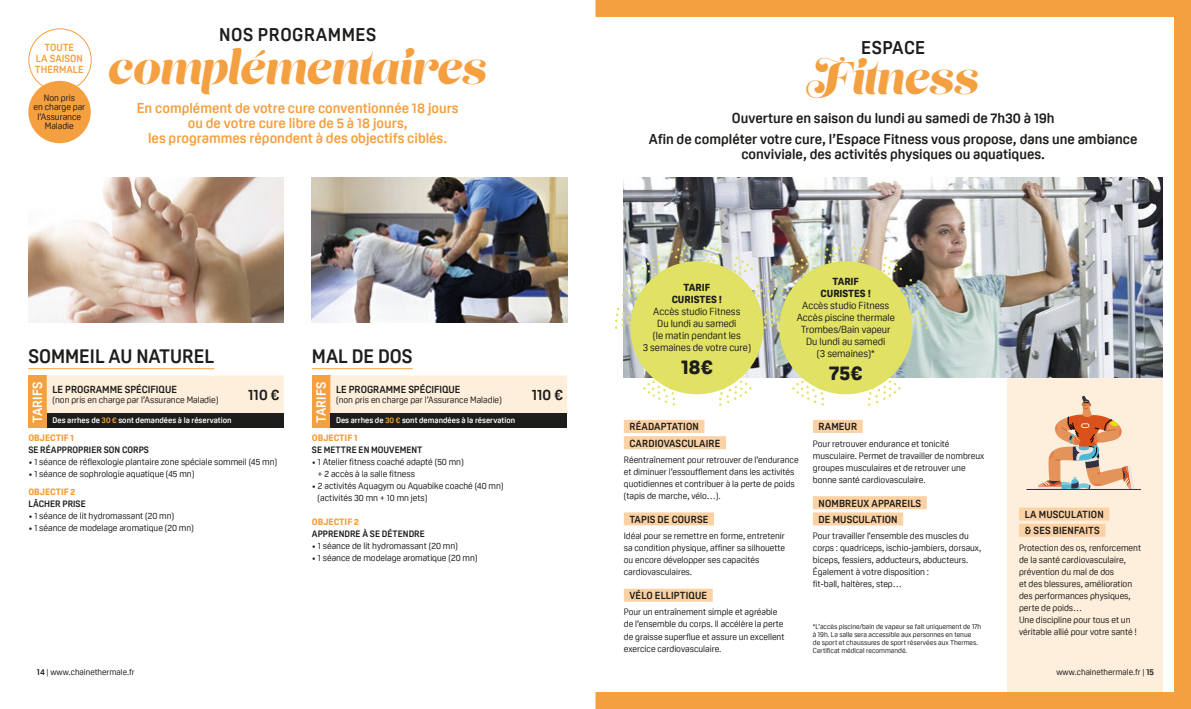
<style>
.page{position:relative;width:1191px;height:709px;background:#fff}
.page>*{position:absolute;margin:0;border:0;box-sizing:border-box;transform-origin:0 0}
.t1{font:45.7px "Lust Script";color:#f5a040}
.t2{font:800 20px "Oscine";color:#1d1d1b}
.t3{font:700 19px "Oscine";color:#1d1d1b}
.t4{font:700 18px "Oscine";letter-spacing:.03em;color:#1d1d1b}
.t5{font:700 15px "Oscine";letter-spacing:-.01em;color:#1d1d1b}
.t6{font:700 14px/15px "Oscine";color:#1d1d1b;text-align:center}
.t7{font:700 14px/15px "Oscine";color:#f5a040;text-align:center}
.t8{font:700 13px "Oscine";color:#fff}
.Sous-titre{font:700 10px "Oscine";letter-spacing:.01em;color:#1d1d1b}
.t9{font:10px/12px "Oscine";color:#1d1d1b;text-align:center}
.t10{font:800 10px/12px "Oscine";color:#1d1d1b;text-align:center}
.t11{font:700 10px/11px "Oscine";color:#f5a040;text-align:center}
.Texte{font:9px/12px "Oscine";color:#1d1d1b}
.Texte-2{font:700 9px "Oscine";color:#1d1d1b}
.Texte-3{font:800 9px "Oscine";color:#f5a040}
.t12{font:8.5px "Oscine";color:#1d1d1b}
.t13{font:700 8px "Oscine";color:#fff}
.Texte-4{font:7px/8px "Oscine";color:#1d1d1b}
.s1{color:#f5a040}
.s2{font-weight:700}
</style>
<div class="page">
<hr style="left:28px;top:368px;width:186px;height:1px;background:#f5a040">
<div style="left:28px;top:375px;width:19px;height:53px;background:#f5a040"></div>
<div style="left:47px;top:375px;width:236px;height:38px;background:#feeedc"></div>
<div style="left:47px;top:413px;width:236px;height:15px;background:#1d1d1b"></div>
<hr style="left:312px;top:368px;width:101px;height:1px;background:#f5a040">
<div style="left:312px;top:375px;width:18px;height:53px;background:#f5a040"></div>
<div style="left:330px;top:375px;width:237px;height:38px;background:#feeedc"></div>
<div style="left:330px;top:413px;width:237px;height:15px;background:#1d1d1b"></div>
<img style="left:28px;top:177px;width:255px;height:145px">
<img style="left:312px;top:177px;width:255px;height:145px">
<div style="left:28px;top:28px;width:64px;height:64px;border:1px solid #f5a040;border-radius:50%"></div>
<div style="left:28px;top:81px;width:63px;height:62px;background:#f5a040;border-radius:50%"></div>
<svg style="left:595px;top:0;width:596px;height:709px"></svg>
<img style="left:624px;top:177px;width:538px;height:200px">
<div style="left:630px;top:261px;width:133px;height:133px;background:#e1e264;border-radius:50%"></div>
<svg style="left:703px;top:246px;width:21px;height:21px"></svg>
<svg style="left:670px;top:246px;width:21px;height:21px"></svg>
<svg style="left:621px;top:256px;width:41px;height:42px"></svg>
<svg style="left:614px;top:308px;width:20px;height:21px"></svg>
<svg style="left:719px;top:379px;width:32px;height:27px"></svg>
<svg style="left:643px;top:380px;width:32px;height:25px"></svg>
<div style="left:779px;top:261px;width:133px;height:133px;background:#e1e264;border-radius:50%"></div>
<svg style="left:909px;top:308px;width:19px;height:21px"></svg>
<svg style="left:881px;top:256px;width:40px;height:42px"></svg>
<svg style="left:852px;top:246px;width:21px;height:21px"></svg>
<svg style="left:819px;top:246px;width:21px;height:21px"></svg>
<img style="left:732px;top:256px;width:79px;height:42px">
<svg style="left:760px;top:308px;width:22px;height:21px"></svg>
<svg style="left:868px;top:379px;width:32px;height:27px"></svg>
<svg style="left:792px;top:380px;width:32px;height:25px"></svg>
<div style="left:624px;top:420px;width:80px;height:13px;background:#fcd1a3"></div>
<div style="left:624px;top:436px;width:102px;height:13px;background:#fcd1a3"></div>
<div style="left:624px;top:512px;width:90px;height:13px;background:#fcd1a3"></div>
<div style="left:624px;top:588px;width:88px;height:13px;background:#fcd1a3"></div>
<div style="left:813px;top:420px;width:49px;height:13px;background:#fcd1a3"></div>
<div style="left:813px;top:496px;width:113px;height:13px;background:#fcd1a3"></div>
<div style="left:813px;top:512px;width:90px;height:13px;background:#fcd1a3"></div>
<div style="left:1019px;top:507px;width:90px;height:13px;background:#fcd1a3"></div>
<div style="left:1019px;top:524px;width:86px;height:13px;background:#fcd1a3"></div>
<p class="t11" style="left:35px;top:42px;width:50px">TOUTE<br>LA SAISON<br>THERMALE</p>
<p class="Texte" style="left:33px;top:93px;width:53px;line-height:9.5px;text-align:center">Non pris<br>en charge par l’Assurance<br>Maladie</p>
<p class="t4" style="left:219px;top:25px;width:159px">NOS PROGRAMMES</p>
<p class="t1" style="left:108px;top:39px;width:380px">complémentaires</p>
<p class="t7" style="left:137px;top:101px;width:323px">En complément de votre cure conventionnée 18 jours ou de votre cure libre de 5 à 18 jours,<br>les programmes répondent à des objectifs ciblés.</p>
<p class="t3" style="left:28px;top:345px;width:187px">SOMMEIL AU NATUREL</p>
<p class="t8" style="left:30px;top:422px;width:42px;rotate:-90deg">TARIFS</p>
<p class="Sous-titre" style="left:52px;top:384px;width:126px">LE PROGRAMME SPÉCIFIQUE</p>
<p class="t5" style="left:248px;top:386px;width:33px">110 €</p>
<p class="Texte" style="left:52px;top:394px;width:167px">(non pris en charge par l’Assurance Maladie)</p>
<p class="t13" style="left:52px;top:416px;width:181px">Des arrhes de <span class="s1">30 €</span> sont demandées à la réservation</p>
<p class="Texte-3" style="left:28px;top:432px;width:47px">OBJECTIF 1</p>
<p class="Texte-2" style="left:28px;top:445px;width:122px">SE RÉAPPROPRIER SON CORPS</p>
<p class="Texte" style="left:28px;top:456px;width:250px">• 1 séance de réflexologie plantaire zone spéciale sommeil (45 mn)</p>
<p class="Texte" style="left:28px;top:468px;width:168px">• 1 séance de sophrologie aquatique (45 mn)</p>
<p class="Texte-3" style="left:28px;top:486px;width:48px">OBJECTIF 2</p>
<p class="Texte-2" style="left:28px;top:498px;width:59px">LÂCHER PRISE</p>
<p class="Texte" style="left:28px;top:509px;width:147px">• 1 séance de lit hydromassant (20 mn)</p>
<p class="Texte" style="left:28px;top:521px;width:167px">• 1 séance de modelage aromatique (20 mn)</p>
<p class="t3" style="left:312px;top:345px;width:102px">MAL DE DOS</p>
<p class="t8" style="left:314px;top:422px;width:42px;rotate:-90deg">TARIFS</p>
<p class="Sous-titre" style="left:336px;top:384px;width:126px">LE PROGRAMME SPÉCIFIQUE</p>
<p class="Texte" style="left:336px;top:394px;width:167px">(non pris en charge par l’Assurance Maladie)</p>
<p class="t13" style="left:336px;top:416px;width:181px">Des arrhes de <span class="s1">30 €</span> sont demandées à la réservation</p>
<p class="Texte-3" style="left:312px;top:432px;width:47px">OBJECTIF 1</p>
<p class="Texte-2" style="left:312px;top:445px;width:112px">SE METTRE EN MOUVEMENT</p>
<p class="Texte" style="left:317px;top:456px;width:148px;text-indent:-6px">• 1 Atelier fitness coaché adapté (50 mn) + 2 accès à la salle fitness</p>
<p class="Texte" style="left:317px;top:480px;width:187px;text-indent:-6px">• 2 activités Aquagym ou Aquabike coaché (40 mn) (activités 30 mn + 10 mn jets)</p>
<p class="Texte-3" style="left:312px;top:516px;width:48px">OBJECTIF 2</p>
<p class="Texte-2" style="left:312px;top:529px;width:114px">APPRENDRE À SE DÉTENDRE</p>
<p class="Texte" style="left:312px;top:540px;width:147px">• 1 séance de lit hydromassant (20 mn)</p>
<p class="Texte" style="left:312px;top:552px;width:167px">• 1 séance de modelage aromatique (20 mn)</p>
<p class="t5" style="left:532px;top:386px;width:33px">110 €</p>
<p class="t4" style="left:861px;top:37px;width:66px">ESPACE</p>
<p class="t1" style="left:807px;top:49px;width:173px">Fitness</p>
<p class="t6" style="left:732px;top:111px;width:324px">Ouverture en saison du lundi au samedi de 7h30 à 19h</p>
<p class="t6" style="left:649px;top:131px;width:490px">Afin de compléter votre cure, l’Espace Fitness vous propose, dans une ambiance conviviale, des activités physiques ou aquatiques.</p>
<p class="t10" style="left:671px;top:281px;width:52px">TARIF<br>CURISTES !</p>
<p class="t9" style="left:643px;top:305px;width:110px">Accès studio Fitness<br>Du lundi au samedi<br>(le matin pendant les<br>3 semaines de votre cure)</p>
<p class="t2" style="left:681px;top:355px;width:33px">18€</p>
<p class="t10" style="left:820px;top:275px;width:52px">TARIF<br>CURISTES !</p>
<p class="t9" style="left:796px;top:299px;width:100px">Accès studio Fitness<br>Accès piscine thermale<br>Trombes/Bain vapeur<br>Du lundi au samedi<br>(3 semaines)*</p>
<p class="t2" style="left:829px;top:361px;width:34px">75€</p>
<p class="Sous-titre" style="left:629px;top:421px;width:71px">RÉADAPTATION</p>
<p class="Sous-titre" style="left:629px;top:437px;width:92px">CARDIOVASCULAIRE</p>
<p class="Texte" style="left:624px;top:454px;width:176px">Réentraînement pour retrouver de l’endurance et diminuer l’essoufflement dans les activités quotidiennes et contribuer à la perte de poids (tapis de marche, vélo…).</p>
<p class="Sous-titre" style="left:629px;top:514px;width:80px">TAPIS DE COURSE</p>
<p class="Texte" style="left:624px;top:530px;width:163px">Idéal pour se remettre en forme, entretenir sa condition physique, affiner sa silhouette ou encore développer ses capacités cardiovasculaires.</p>
<p class="Sous-titre" style="left:629px;top:590px;width:79px">VÉLO ELLIPTIQUE</p>
<p class="Texte" style="left:624px;top:606px;width:162px">Pour un entraînement simple et agréable de l’ensemble du corps. Il accélère la perte de graisse superflue et assure un excellent exercice cardiovasculaire.</p>
<p class="Sous-titre" style="left:818px;top:421px;width:40px">RAMEUR</p>
<p class="Texte" style="left:813px;top:437px;width:173px">Pour retrouver endurance et tonicité musculaire. Permet de travailler de nombreux groupes musculaires et de retrouver une bonne santé cardiovasculaire.</p>
<p class="Sous-titre" style="left:818px;top:497px;width:104px">NOMBREUX APPAREILS</p>
<p class="Sous-titre" style="left:818px;top:514px;width:80px">DE MUSCULATION</p>
<p class="Texte" style="left:813px;top:530px;width:170px">Pour travailler l’ensemble des muscles du corps : quadriceps, ischio-jambiers, dorsaux, biceps, fessiers, adducteurs, abducteurs.<br>Également à votre disposition :<br>fit-ball, haltères, step…</p>
<p class="Texte-4" style="left:813px;top:622px;width:170px">*L’accès piscine/bain de vapeur se fait uniquement de 17h à 19h. La salle sera accessible aux personnes en tenue<br>de sport et chaussures de sport réservées aux Thermes.<br>Certificat médical recommandé.</p>
<p class="Sous-titre" style="left:1024px;top:509px;width:80px">LA MUSCULATION</p>
<p class="Sous-titre" style="left:1024px;top:525px;width:77px">&amp; SES BIENFAITS</p>
<p class="Texte" style="left:1019px;top:541px;width:123px">Protection des os, renforcement de la santé cardiovasculaire, prévention du mal de dos<br>et des blessures, amélioration des performances physiques, perte de poids…<br>Une discipline pour tous et un véritable allié pour votre santé !</p>
<p class="t12" style="left:37px;top:667px;width:99px"><span class="s2">14</span> | www.chainethermale.fr</p>
<p class="t12" style="left:1056px;top:667px;width:99px">www.chainethermale.fr | <span class="s2">15</span></p>
</div>
